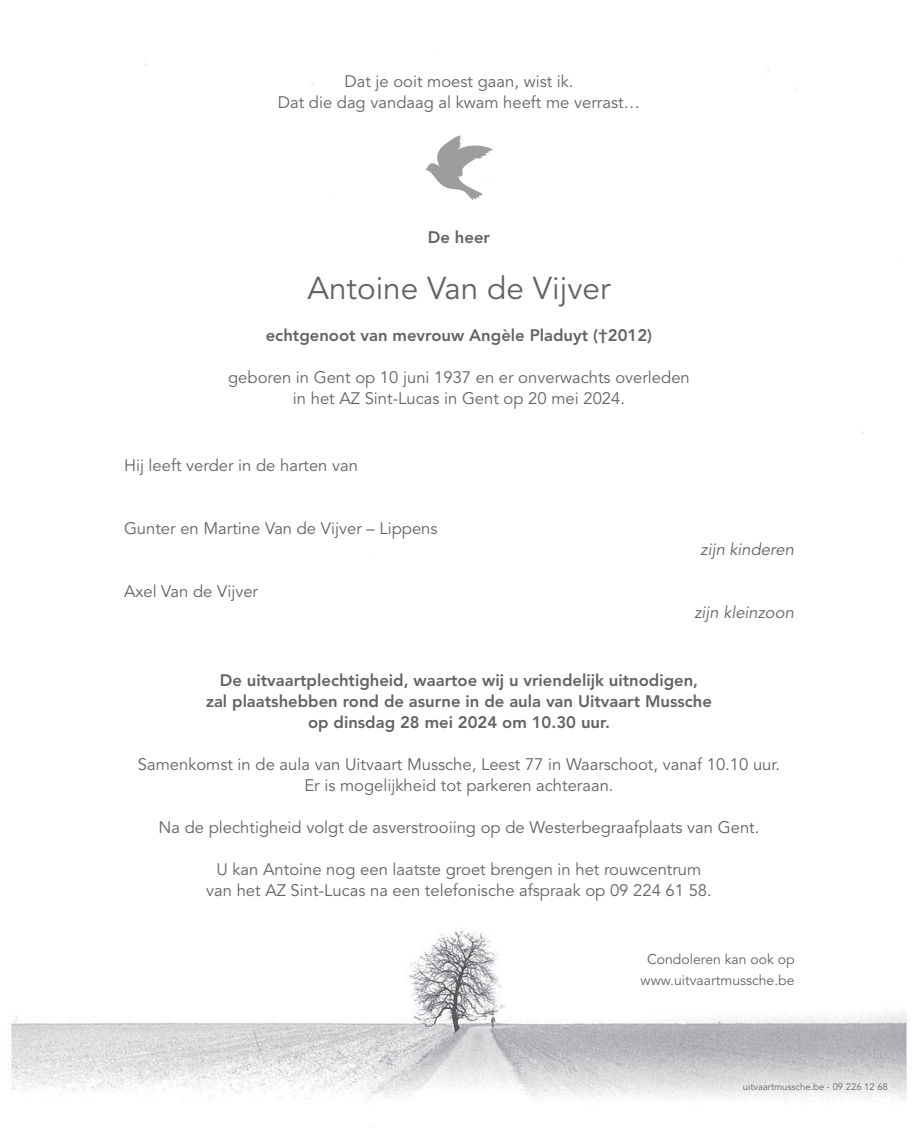
<style>
.page{position:relative;width:918px;height:1141px;background:#fff}
.page>*{position:absolute;margin:0;border:0;box-sizing:border-box;transform-origin:0 0}
.t1{font:31.5px "Avenir LT Std";color:#636366}
.t2{font:16.62px/21px "Avenir LT Std";color:#636366;text-align:center}
.t3{font:800 16.62px/21px "Avenir LT Std";color:#636366;text-align:center}
.t4{font:italic 16.62px "Avenir LT Std";color:#636366}
.t5{font:14px/21px "Avenir LT Std";color:#636366;text-align:center}
.t6{font:9.45px "Avenir LT Std";color:#636366}
</style>
<div class="page">
<img style="left:11px;top:63px;width:896px;height:1064px">
<svg style="left:425px;top:136px;width:68px;height:64px"></svg>
<p class="t2" style="left:278px;top:71px;width:364px">Dat je ooit moest gaan, wist ik.<br>Dat die dag vandaag al kwam heeft me verrast…</p>
<p class="t3" style="left:428px;top:227px;width:64px">De heer</p>
<h1 class="t1" style="left:307px;top:270px;width:304px">Antoine Van de Vijver</h1>
<p class="t3" style="left:266px;top:325px;width:388px">echtgenoot van mevrouw Angèle Pladuyt (†2012)</p>
<p class="t2" style="left:228px;top:367px;width:463px">geboren in Gent op 10 juni 1937 en er onverwachts overleden in het AZ Sint-Lucas in Gent op 20 mei 2024.</p>
<p class="t2" style="left:124px;top:456px;width:235px">Hij leeft verder in de harten van</p>
<p class="t2" style="left:124px;top:519px;width:315px">Gunter en Martine Van de Vijver – Lippens</p>
<p class="t2" style="left:124px;top:582px;width:136px">Axel Van de Vijver</p>
<p class="t4" style="left:700px;top:540px;width:95px">zijn kinderen</p>
<p class="t4" style="left:694px;top:603px;width:101px">zijn kleinzoon</p>
<p class="t3" style="left:206px;top:669px;width:507px">De uitvaartplechtigheid, waartoe wij u vriendelijk uitnodigen,<br>zal plaatshebben rond de asurne in de aula van Uitvaart Mussche op dinsdag 28 mei 2024 om 10.30 uur.</p>
<p class="t2" style="left:138px;top:754px;width:644px">Samenkomst in de aula van Uitvaart Mussche, Leest 77 in Waarschoot, vanaf 10.10 uur.<br>Er is mogelijkheid tot parkeren achteraan.</p>
<p class="t2" style="left:159px;top:817px;width:602px">Na de plechtigheid volgt de asverstrooiing op de Westerbegraafplaats van Gent.</p>
<p class="t2" style="left:206px;top:859px;width:507px">U kan Antoine nog een laatste groet brengen in het rouwcentrum van het AZ Sint-Lucas na een telefonische afspraak op 09 224 61 58.</p>
<p class="t5" style="left:640px;top:949px;width:155px">Condoleren kan ook op www.uitvaartmussche.be</p>
<p class="t6" style="left:743px;top:1082px;width:146px">uitvaartmussche.be - 09 226 12 68</p>
</div>
